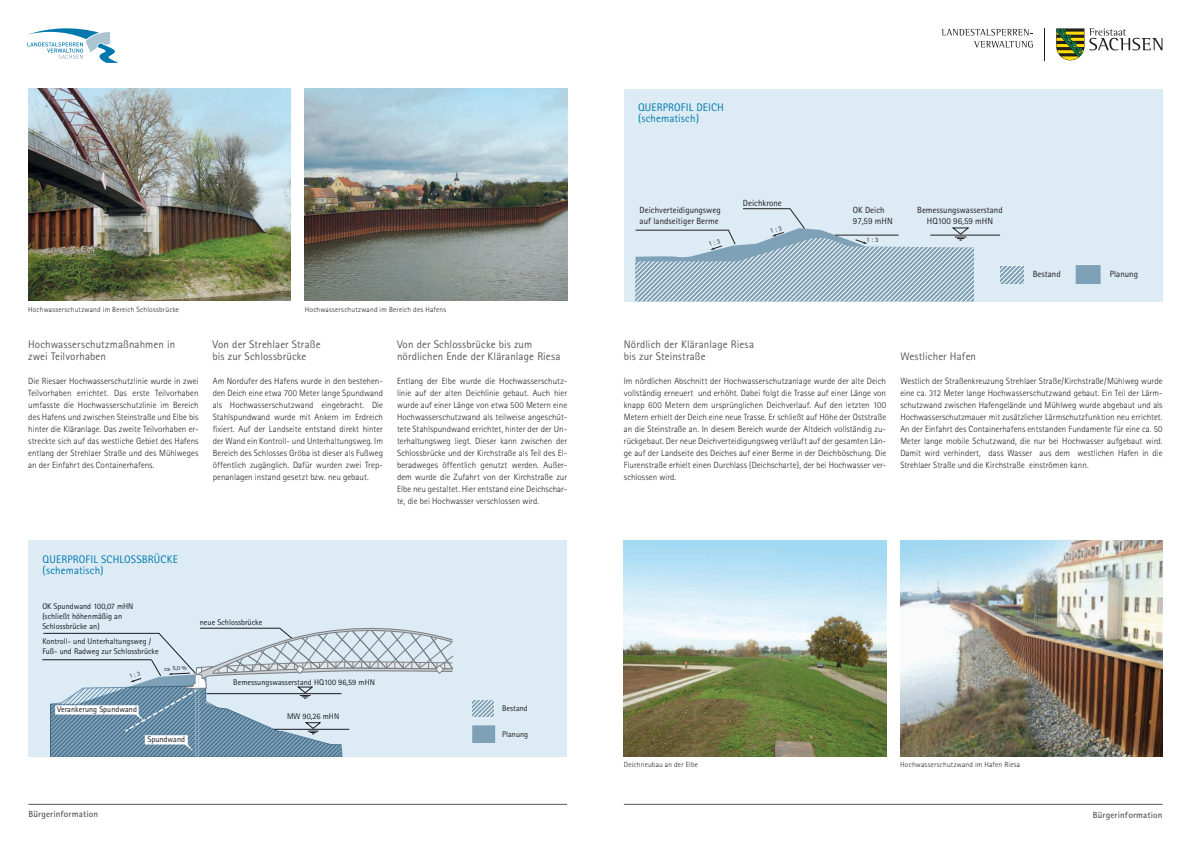
<style>
.page{position:relative;width:1191px;height:842px;background:#fff}
.page>*{position:absolute;margin:0;border:0;box-sizing:border-box;transform-origin:0 0}
.t1{font:11px/12px "Rotis Sans Serif";letter-spacing:.01em;color:#57585a}
.t2{font:11px/11px "Rotis Sans Serif";letter-spacing:.01em;color:#0078ae}
.t3{font:300 9px/12px "Rotis Sans Serif";letter-spacing:.005em;color:#231f20;text-align:justify}
.t4{font:9px/10.7px "Rotis Sans Serif";color:#231f20}
.t5{font:700 9px "Rotis Sans Serif";letter-spacing:.015em;color:#57585a}
.t6{font:8.2px/9.9px "Rotis Sans Serif";color:#1a1c21}
.t7{font:8.2px "Rotis Sans Serif";color:#211e1e}
.t8{font:300 7.5px "Rotis Sans Serif";letter-spacing:.025em;color:#231f20}
.t9{font:6.2px "Rotis Sans Serif";color:#1a1c21}
</style>
<div class="page">
<div style="left:624px;top:89px;width:538px;height:212px;background:#dcebf4"></div>
<hr style="left:930px;top:235px;width:70px;height:1px;background:#231f20">
<svg style="left:1000px;top:283px;width:24px;height:1px"></svg>
<div style="left:1076px;top:266px;width:24px;height:17px;background:#7ea1b7"></div>
<div style="left:1075px;top:265px;width:25px;height:19px;border:1px solid #7ea1b7"></div>
<svg style="left:1000px;top:266px;width:24px;height:17px"></svg>
<hr style="left:624px;top:804px;width:538px;height:1px;background:#57585a">
<hr style="left:28px;top:804px;width:539px;height:1px;background:#57585a">
<svg style="left:1056px;top:28px;width:106px;height:32px"></svg>
<hr style="left:1043px;top:28px;width:1px;height:33px;background:#231f20">
<svg style="left:941px;top:29px;width:92px;height:19px"></svg>
<svg style="left:27px;top:28px;width:92px;height:35px"></svg>
<div style="left:28px;top:540px;width:539px;height:216px;background:#dcebf4"></div>
<hr style="left:42px;top:659px;width:109px;height:1px;background:#1a1c21">
<div style="left:473px;top:726px;width:21px;height:16px;background:#7ea1b7"></div>
<div style="left:472px;top:725px;width:23px;height:18px;border:1px solid #7ea1b7"></div>
<svg style="left:472px;top:700px;width:22px;height:17px"></svg>
<img style="left:624px;top:540px;width:262px;height:216px">
<img style="left:900px;top:540px;width:262px;height:216px">
<img style="left:305px;top:89px;width:262px;height:211px">
<img style="left:28px;top:89px;width:263px;height:211px">
<svg style="left:635px;top:208px;width:339px;height:93px"></svg>
<svg style="left:43px;top:627px;width:411px;height:129px"></svg>
<p class="t8" style="left:28px;top:305px;width:152px">Hochwasserschutzwand im Bereich Schlossbrücke</p>
<p class="t1" style="left:28px;top:338px;width:149px">Hochwasserschutzmaßnahmen in zwei Teilvorhaben</p>
<p class="t8" style="left:305px;top:305px;width:143px">Hochwasserschutzwand im Bereich des Hafens</p>
<p class="t2" style="left:638px;top:102px;width:87px">QUERPROFIL DEICH (schematisch)</p>
<p class="t4" style="left:639px;top:205px;width:83px">Deichverteidigungsweg auf landseitiger Berme</p>
<p class="t4" style="left:743px;top:198px;width:40px">Deichkrone</p>
<p class="t4" style="left:853px;top:205px;width:41px">OK Deich<br>97,59 mHN</p>
<p class="t4" style="left:917px;top:205px;width:87px;text-align:center">Bemessungswasserstand<br>HQ100 96,59 mHN</p>
<p class="t1" style="left:212px;top:338px;width:110px">Von der Strehlaer Straße bis zur Schlossbrücke</p>
<p class="t1" style="left:397px;top:338px;width:165px">Von der Schlossbrücke bis zum nördlichen Ende der Kläranlage Riesa</p>
<p class="t1" style="left:624px;top:338px;width:132px">Nördlich der Kläranlage Riesa bis zur Steinstraße</p>
<p class="t1" style="left:900px;top:350px;width:77px">Westlicher Hafen</p>
<p class="t4" style="left:1032px;top:269px;width:30px">Bestand</p>
<p class="t4" style="left:1109px;top:269px;width:30px">Planung</p>
<p class="t3" style="left:28px;top:375px;width:172px">Die Riesaer Hochwasserschutzlinie wurde in zwei Teilvorhaben errichtet. Das erste Teilvorhaben umfasste die Hochwasserschutzlinie im Bereich des Hafens und zwischen Steinstraße und Elbe bis hinter die Kläranlage. Das zweite Teilvorhaben er&shy;streckte sich auf das westliche Gebiet des Hafens entlang der Strehlaer Straße und des Mühlweges an der Einfahrt des Containerhafens.</p>
<p class="t3" style="left:397px;top:375px;width:172px">Entlang der Elbe wurde die Hochwasserschutz&shy;linie auf der alten Deichlinie gebaut. Auch hier wurde auf einer Länge von etwa 500 Metern eine Hochwasserschutzwand als teilweise angeschüt&shy;tete Stahlspundwand errichtet, hinter der der Un&shy;terhaltungsweg liegt. Dieser kann zwischen der Schlossbrücke und der Kirchstraße als Teil des El&shy;beradweges öffentlich genutzt werden. Außer&shy;dem wurde die Zufahrt von der Kirchstraße zur Elbe neu gestaltet. Hier entstand eine Deichschar&shy;te, die bei Hochwasser verschlossen wird.</p>
<p class="t3" style="left:624px;top:375px;width:264px">Im nördlichen Abschnitt der Hochwasserschutzanlage wurde der alte Deich vollständig erneuert und erhöht. Dabei folgt die Trasse auf einer Länge von knapp 600 Metern dem ursprünglichen Deichverlauf. Auf den letzten 100<br>Metern erhielt der Deich eine neue Trasse. Er schließt auf Höhe der Oststraße an die Steinstraße an. In diesem Bereich wurde der Altdeich vollständig zu&shy;rückgebaut. Der neue Deichverteidigungsweg verläuft auf der gesamten Län&shy;ge auf der Landseite des Deiches auf einer Berme in der Deichböschung. Die Flurenstraße erhielt einen Durchlass (Deichscharte), der bei Hochwasser ver&shy;schlossen wird.</p>
<p class="t3" style="left:900px;top:375px;width:264px">Westlich der Straßenkreuzung Strehlaer Straße/Kirchstraße/Mühlweg wurde eine ca. 312 Meter lange Hochwasserschutzwand gebaut. Ein Teil der Lärm&shy;schutzwand zwischen Hafengelände und Mühlweg wurde abgebaut und als Hochwasserschutzmauer mit zusätzlicher Lärmschutzfunktion neu errichtet.<br>An der Einfahrt des Containerhafens entstanden Fundamente für eine ca. 50<br>Meter lange mobile Schutzwand, die nur bei Hochwasser aufgebaut wird.<br>Damit wird verhindert, dass Wasser aus dem westlichen Hafen in die Strehlaer Straße und die Kirchstraße einströmen kann.</p>
<p class="t3" style="left:213px;top:375px;width:172px">Am Nordufer des Hafens wurde in den bestehen&shy;den Deich eine etwa 700 Meter lange Spundwand als Hochwasserschutzwand eingebracht. Die Stahlspundwand wurde mit Ankern im Erdreich fixiert. Auf der Landseite entstand direkt hinter der Wand ein Kontroll- und Unterhaltungsweg. Im Bereich des Schlosses Gröba ist dieser als Fußweg öffentlich zugänglich. Dafür wurden zwei Trep&shy;penanlagen instand gesetzt bzw. neu gebaut.</p>
<p class="t2" style="left:43px;top:553px;width:137px">QUERPROFIL SCHLOSSBRÜCKE (schematisch)</p>
<p class="t6" style="left:42px;top:601px;width:92px">OK Spundwand 100,07 mHN (schließt höhenmäßig an<br>Schlossbrücke an)</p>
<p class="t6" style="left:42px;top:636px;width:118px">Kontroll- und Unterhaltungsweg /<br>Fuß- und Radweg zur Schlossbrücke</p>
<p class="t9" style="left:164px;top:665px;width:24px;rotate:-3deg">ca. 5,0 %</p>
<p class="t6" style="left:57px;top:704px;width:81px">Verankerung Spundwand</p>
<p class="t6" style="left:147px;top:734px;width:39px">Spundwand</p>
<p class="t6" style="left:200px;top:617px;width:64px">neue Schlossbrücke</p>
<p class="t6" style="left:233px;top:677px;width:143px">Bemessungswasserstand HQ100 96,59 mHN</p>
<p class="t6" style="left:287px;top:712px;width:54px">MW 90,26 mHN</p>
<p class="t7" style="left:502px;top:704px;width:27px">Bestand</p>
<p class="t7" style="left:502px;top:729px;width:28px">Planung</p>
<p class="t8" style="left:624px;top:760px;width:76px">Deichneubau an der Elbe</p>
<p class="t8" style="left:900px;top:760px;width:121px">Hochwasserschutzwand im Hafen Riesa</p>
<p class="t5" style="left:28px;top:809px;width:71px">Bürgerinformation</p>
<p class="t5" style="left:1092px;top:809px;width:71px">Bürgerinformation</p>
</div>
